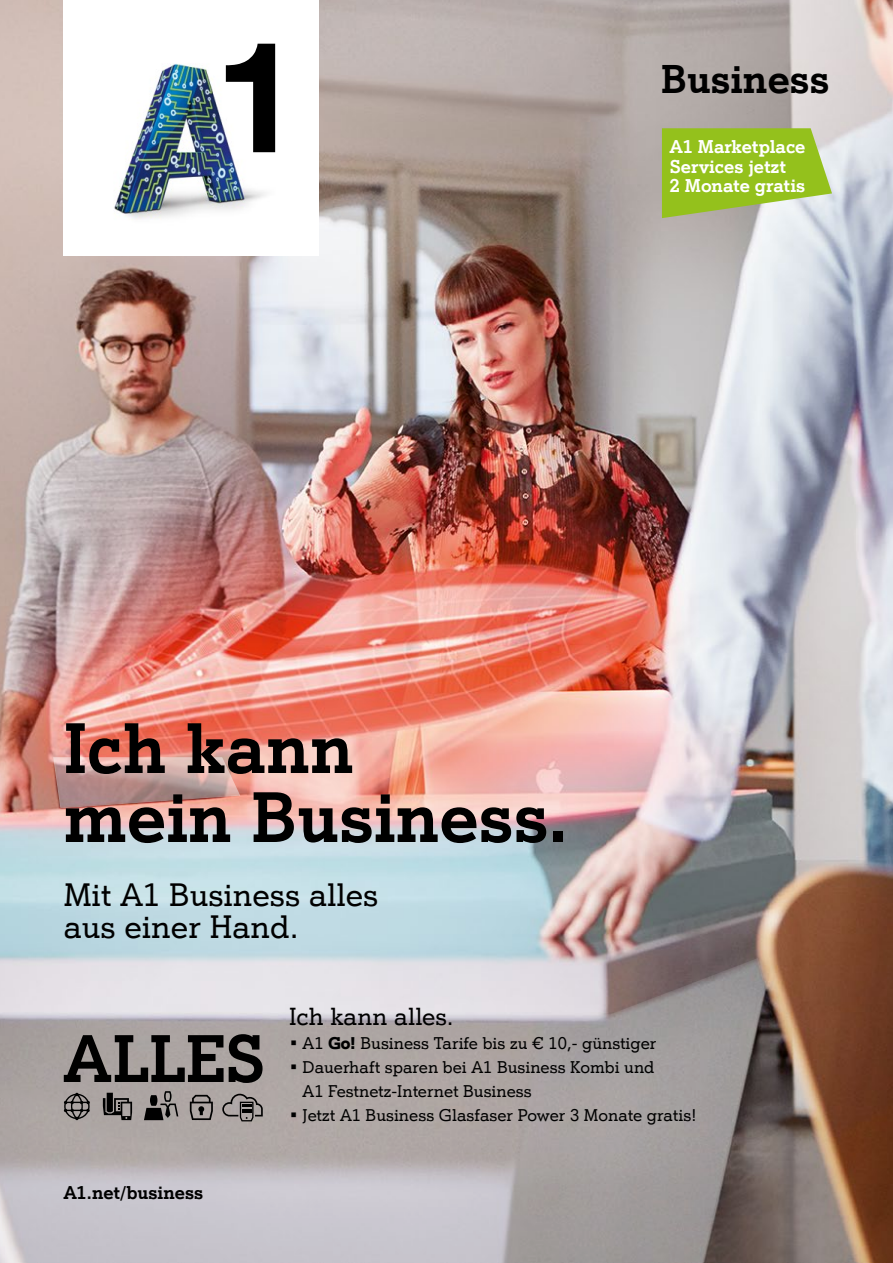
<style>
.page{position:relative;width:893px;height:1263px;background:#fff}
.page>*{position:absolute;margin:0;border:0;box-sizing:border-box;transform-origin:0 0}
.t1{font:700 69px/69px "A1 Einfach";color:#000}
.t2{font:700 39px "A1 Einfach";color:#000}
.t3{font:500 31.5px/31.5px "A1 Einfach";color:#000}
.t4{font:500 24px "A1 Einfach";letter-spacing:.005em;color:#000}
.t5{font:700 18px/19.5px "A1 Einfach";color:#fff}
.t6{font:700 18px "A1 Einfach";letter-spacing:-.005em;color:#000}
.t7{font:500 16.5px/24px "A1 Einfach";color:#000}
</style>
<div class="page">
<img style="left:0;top:0;width:893px;height:1263px">
<svg style="left:0;top:958px;width:765px;height:305px;background:#b4afb0"></svg>
<svg style="left:64px;top:1034px;width:199px;height:49px;background:#5f5b5a"></svg>
<svg style="left:190px;top:1095px;width:23px;height:25px"></svg>
<svg style="left:144px;top:1091px;width:34px;height:29px"></svg>
<svg style="left:103px;top:1093px;width:29px;height:27px"></svg>
<svg style="left:64px;top:1093px;width:26px;height:27px"></svg>
<svg style="left:222px;top:1094px;width:41px;height:27px"></svg>
<svg style="left:53px;top:757px;width:187px;height:51px;background:#c79c97"></svg>
<div style="left:64px;top:0;width:255px;height:255px;background:#fff"></div>
<img style="left:114px;top:43px;width:162px;height:177px">
<svg style="left:226px;top:44px;width:49px;height:108px"></svg>
<svg style="left:662px;top:128px;width:170px;height:90px;background:#a0c43e"></svg>
<svg style="left:329px;top:1037px;width:26px;height:12px"></svg>
<h2 class="t2" style="left:661px;top:54px;width:169px">Business</h2>
<p class="t5" style="left:670px;top:137px;width:137px">A1 Marketplace<br>Services jetzt<br>2 Monate gratis</p>
<h1 class="t1" style="left:64px;top:712px;width:505px">Ich kann<br>mein Business.</h1>
<h3 class="t3" style="left:64px;top:878px;width:316px">Mit A1 Business alles aus einer Hand.</h3>
<p class="t6" style="left:64px;top:1181px;width:141px">A1.net/business</p>
<h3 class="t4" style="left:289px;top:1002px;width:166px">Ich kann alles.</h3>
<p class="t7" style="left:289px;top:1031px;width:36px">• A1</p>
<p class="t7" style="left:360px;top:1031px;width:297px">Business Tarife bis zu € 10,- günstiger</p>
<p class="t7" style="left:303px;top:1055px;width:353px;text-indent:-13px">• Dauerhaft sparen bei A1 Business Kombi und<br>A1 Festnetz-Internet Business</p>
<p class="t7" style="left:289px;top:1103px;width:409px">• Jetzt A1 Business Glasfaser Power 3 Monate gratis!</p>
</div>
